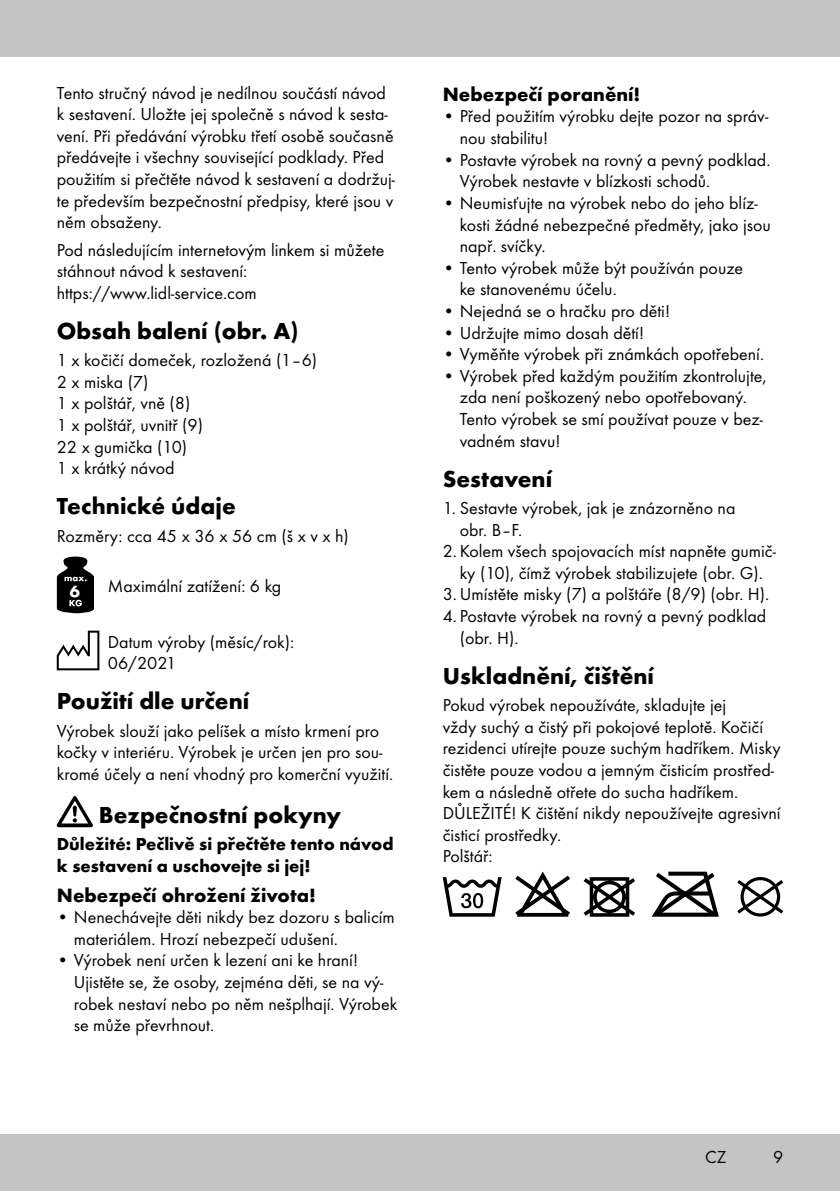
<style>
.page{position:relative;width:840px;height:1191px;background:#fff}
.page>*{position:absolute;margin:0;border:0;box-sizing:border-box;transform-origin:0 0}
.t1{font:700 24px "Futura TOT";color:#000}
.t2{font:700 20px "Futura TOT";color:#000}
.t3{font:18px/21.6px "Futura TOT Boo";color:#000}
.t4{font:700 18px/21.6px "Futura TOT";color:#000}
.t5{font:700 16.8px "Futura TOT";color:#fff}
</style>
<div class="page">
<div style="left:0;top:1134px;width:839px;height:57px;background:#c5c4c4"></div>
<div style="left:0;top:0;width:839px;height:57px;background:#c5c4c4"></div>
<svg style="left:57px;top:556px;width:37px;height:57px"></svg>
<svg style="left:57px;top:630px;width:42px;height:40px"></svg>
<svg style="left:57px;top:796px;width:36px;height:31px"></svg>
<svg style="left:442px;top:877px;width:59px;height:39px"></svg>
<svg style="left:515px;top:871px;width:54px;height:45px"></svg>
<svg style="left:583px;top:877px;width:51px;height:39px"></svg>
<svg style="left:652px;top:871px;width:66px;height:45px"></svg>
<svg style="left:737px;top:877px;width:45px;height:39px"></svg>
<p class="t3" style="left:57px;top:82px;width:340px">Tento stručný návod je nedílnou součástí návod k sestavení. Uložte jej společně s návod k sesta&shy;vení. Při předávání výrobku třetí osobě současně předávejte i všechny související podklady. Před použitím si přečtěte návod k sestavení a dodržuj&shy;te především bezpečnostní předpisy, které jsou v něm obsaženy.</p>
<p class="t3" style="left:57px;top:239px;width:329px">Pod následujícím internetovým linkem si můžete stáhnout návod k sestavení: https://www.lidl-service.com</p>
<h1 class="t1" style="left:57px;top:316px;width:243px">Obsah balení (obr. A)</h1>
<p class="t3" style="left:57px;top:349px;width:262px">1 x kočičí domeček, rozložená (1–6)<br>2 x miska (7)<br>1 x polštář, vně (8)<br>1 x polštář, uvnitř (9)<br>22 x gumička (10)<br>1 x krátký návod</p>
<h1 class="t1" style="left:57px;top:491px;width:180px">Technické údaje</h1>
<p class="t3" style="left:57px;top:525px;width:293px">Rozměry: cca 45 x 36 x 56 cm (š x v x h)</p>
<p class="t5" style="left:70px;top:580px;width:12px">6</p>
<p class="t3" style="left:108px;top:575px;width:175px">Maximální zatížení: 6 kg</p>
<p class="t3" style="left:108px;top:631px;width:188px">Datum výroby (měsíc/rok):<br>06/2021</p>
<h1 class="t1" style="left:57px;top:686px;width:194px">Použití dle určení</h1>
<p class="t3" style="left:57px;top:720px;width:338px">Výrobek slouží jako pelíšek a místo krmení pro kočky v interiéru. Výrobek je určen jen pro sou&shy;kromé účely a není vhodný pro komerční využití.</p>
<h1 class="t1" style="left:99px;top:800px;width:243px">Bezpečnostní pokyny</h1>
<p class="t4" style="left:57px;top:833px;width:338px">Důležité: Pečlivě si přečtěte tento návod k sestavení a uschovejte si jej!</p>
<p class="t2" style="left:57px;top:882px;width:261px">Nebezpečí ohrožení života!</p>
<p class="t3" style="left:74px;top:906px;width:322px;text-indent:-17px">• Nenechávejte děti nikdy bez dozoru s balicím materiálem. Hrozí nebezpečí udušení.</p>
<p class="t3" style="left:74px;top:949px;width:325px;text-indent:-17px">• Výrobek není určen k lezení ani ke hraní!<br>Ujistěte se, že osoby, zejména děti, se na vý&shy;robek nestaví nebo po něm nešplhají. Výrobek se může převrhnout.</p>
<p class="t2" style="left:442px;top:82px;width:199px">Nebezpečí poranění!</p>
<p class="t3" style="left:459px;top:106px;width:310px;text-indent:-17px">• Před použitím výrobku dejte pozor na správ&shy;nou stabilitu!</p>
<p class="t3" style="left:459px;top:149px;width:312px;text-indent:-17px">• Postavte výrobek na rovný a pevný podklad.<br>Výrobek nestavte v blízkosti schodů.</p>
<p class="t3" style="left:459px;top:192px;width:312px;text-indent:-17px">• Neumisťujte na výrobek nebo do jeho blíz&shy;kosti žádné nebezpečné předměty, jako jsou např. svíčky.</p>
<p class="t3" style="left:459px;top:257px;width:285px;text-indent:-17px">• Tento výrobek může být používán pouze ke stanovenému účelu.</p>
<p class="t3" style="left:442px;top:300px;width:229px">• Nejedná se o hračku pro děti!</p>
<p class="t3" style="left:442px;top:322px;width:203px">• Udržujte mimo dosah dětí!</p>
<p class="t3" style="left:442px;top:343px;width:323px">• Vyměňte výrobek při známkách opotřebení.</p>
<p class="t3" style="left:459px;top:365px;width:308px;text-indent:-17px">• Výrobek před každým použitím zkontrolujte, zda není poškozený nebo opotřebovaný.<br>Tento výrobek se smí používat pouze v bez&shy;vadném stavu!</p>
<h1 class="t1" style="left:442px;top:464px;width:111px">Sestavení</h1>
<p class="t3" style="left:459px;top:497px;width:277px;text-indent:-17px">1. Sestavte výrobek, jak je znázorněno na obr. B–F.</p>
<p class="t3" style="left:442px;top:540px;width:334px;text-align:center">2. Kolem všech spojovacích míst napněte gumič&shy;ky (10), čímž výrobek stabilizujete (obr. G).<br>3.Umístěte misky (7) a polštáře (8/9) (obr. H).</p>
<p class="t3" style="left:459px;top:605px;width:308px;text-indent:-17px">4. Postavte výrobek na rovný a pevný podklad (obr. H).</p>
<h1 class="t1" style="left:442px;top:661px;width:213px">Uskladnění, čištění</h1>
<p class="t3" style="left:442px;top:694px;width:339px">Pokud výrobek nepoužíváte, skladujte jej<br>vždy suchý a čistý při pokojové teplotě. Kočičí rezidenci utírejte pouze suchým hadříkem. Misky čistěte pouze vodou a jemným čisticím prostřed&shy;kem a následně otřete do sucha hadříkem.<br>DŮLEŽITÉ! K čištění nikdy nepoužívejte agresivní čisticí prostředky.<br>Polštář:</p>
<p class="t3" style="left:704px;top:1146px;width:23px">CZ</p>
<p class="t3" style="left:772px;top:1146px;width:12px">9</p>
</div>
